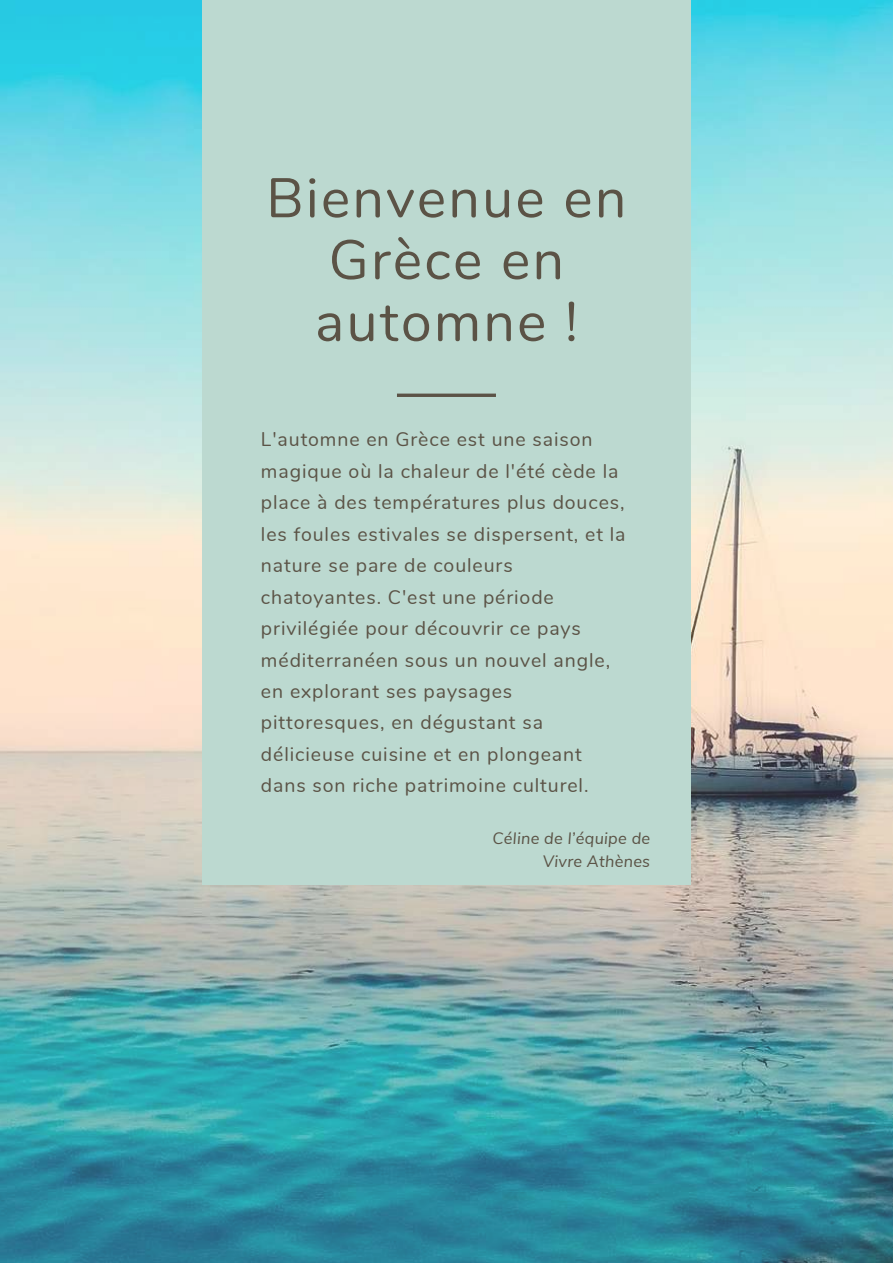
<style>
.page{position:relative;width:893px;height:1264px;background:#fff}
.page>*{position:absolute;margin:0;border:0;box-sizing:border-box;transform-origin:0 0}
.t1{font:55.5px/61.8px "Nunito";letter-spacing:.04em;color:#5b5346;text-align:center}
.t2{font:19.5px/31.5px "Nunito";letter-spacing:.045em;color:#5b5346}
.t3{font:italic 16.5px/22.5px "Nunito Sans";letter-spacing:.015em;color:#5b5346;text-align:right}
</style>
<div class="page">
<img style="left:0;top:0;width:892px;height:1262px">
<div style="left:202px;top:0;width:488px;height:884px;background:#bcd9d0"></div>
<svg style="left:397px;top:393px;width:99px;height:4px"></svg>
<h1 class="t1" style="left:266px;top:168px;width:361px">Bienvenue en<br>Grèce en automne !</h1>
<p class="t2" style="left:261px;top:424px;width:366px">L'automne en Grèce est une saison magique où la chaleur de l'été cède la place à des températures plus douces, les foules estivales se dispersent, et la nature se pare de couleurs chatoyantes. C'est une période privilégiée pour découvrir ce pays méditerranéen sous un nouvel angle, en explorant ses paysages pittoresques, en dégustant sa délicieuse cuisine et en plongeant dans son riche patrimoine culturel.</p>
<p class="t3" style="left:492px;top:827px;width:159px">Céline de l’équipe de<br>Vivre Athènes</p>
</div>
